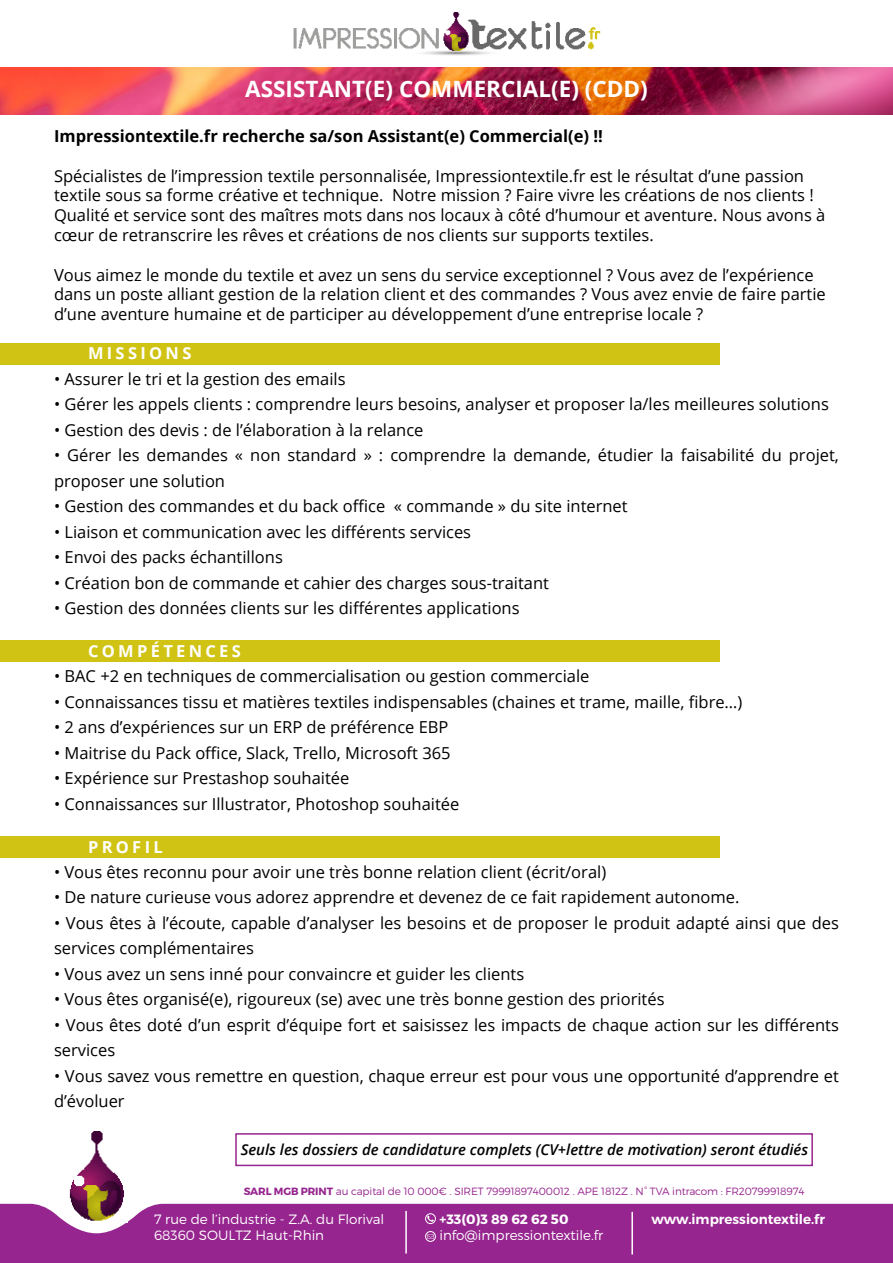
<style>
.page{position:relative;width:893px;height:1263px;background:#fff}
.page>*{position:absolute;margin:0;border:0;box-sizing:border-box;transform-origin:0 0}
.t1{font:700 22.5px "Open Sans";color:#fff}
.t2{font:16.5px/19.8px "Open Sans";color:#000}
.t3{font:700 16.5px "Open Sans";color:#000}
.t4{font:700 16.5px "Open Sans";letter-spacing:.2em;color:#fff}
.t5{font:italic 600 15px "Open Sans";color:#000}
.t6{font:300 13.5px "Montserrat";color:#fff}
.t7{font:600 13.5px "Montserrat";color:#fff}
.t8{font:700 13.5px "Montserrat";color:#fff}
.t9{font:300 10.5px "Montserrat";letter-spacing:-.01em;color:#96258f}
.s1{font-weight:700}
</style>
<div class="page">
<div style="left:0;top:1203px;width:893px;height:60px;background:#96258f"></div>
<img style="left:68px;top:1131px;width:60px;height:91px">
<img style="left:293px;top:12px;width:308px;height:44px">
<hr style="left:327px;top:1224px;width:1px;height:39px;background:#96258f">
<div style="left:425px;top:1213px;width:11px;height:11px;border:1px solid #fff;border-radius:50%"></div>
<svg style="left:427px;top:1215px;width:7px;height:7px"></svg>
<div style="left:425px;top:1231px;width:11px;height:11px;border:1px solid #fff;border-radius:50%"></div>
<svg style="left:427px;top:1234px;width:7px;height:5px"></svg>
<hr style="left:405px;top:1211px;width:2px;height:42px;background:#fff">
<hr style="left:631px;top:1212px;width:2px;height:42px;background:#fff">
<div style="left:0;top:343px;width:720px;height:22px;background:#d0c314"></div>
<img style="left:0;top:68px;width:893px;height:47px">
<div style="left:0;top:640px;width:720px;height:21px;background:#d0c314"></div>
<div style="left:0;top:836px;width:720px;height:21px;background:#d0c314"></div>
<div style="left:235px;top:1133px;width:578px;height:33px;border:2px solid #96258f"></div>
<p class="t1" style="left:245px;top:73px;width:404px">ASSISTANT(E) COMMERCIAL(E) (CDD)</p>
<p class="t3" style="left:54px;top:124px;width:550px">Impressiontextile.fr recherche sa/son Assistant(e) Commercial(e) !!</p>
<p class="t2" style="left:54px;top:165px;width:773px">Spécialistes de l’impression textile personnalisée, Impressiontextile.fr est le résultat d’une passion textile sous sa forme créative et technique. Notre mission ? Faire vivre les créations de nos clients !<br>Qualité et service sont des maîtres mots dans nos locaux à côté d’humour et aventure. Nous avons à cœur de retranscrire les rêves et créations de nos clients sur supports textiles.</p>
<p class="t2" style="left:54px;top:264px;width:773px">Vous aimez le monde du textile et avez un sens du service exceptionnel ? Vous avez de l’expérience dans un poste alliant gestion de la relation client et des commandes ? Vous avez envie de faire partie d’une aventure humaine et de participer au développement d’une entreprise locale ?</p>
<p class="t4" style="left:88px;top:342px;width:105px">MISSIONS</p>
<p class="t2" style="left:54px;top:368px;width:293px">• Assurer le tri et la gestion des emails</p>
<p class="t2" style="left:54px;top:394px;width:776px">• Gérer les appels clients : comprendre leurs besoins, analyser et proposer la/les meilleures solutions</p>
<p class="t2" style="left:54px;top:419px;width:371px">• Gestion des devis : de l’élaboration à la relance</p>
<p class="t2" style="left:54px;top:442px;width:786px;line-height:25.5px">• Gérer les demandes « non standard » : comprendre la demande, étudier la faisabilité du projet, proposer une solution</p>
<p class="t2" style="left:54px;top:496px;width:575px">• Gestion des commandes et du back office « commande » du site internet</p>
<p class="t2" style="left:54px;top:521px;width:419px">• Liaison et communication avec les différents services</p>
<p class="t2" style="left:54px;top:547px;width:230px">• Envoi des packs échantillons</p>
<p class="t2" style="left:54px;top:572px;width:496px">• Création bon de commande et cahier des charges sous-traitant</p>
<p class="t2" style="left:54px;top:598px;width:467px">• Gestion des données clients sur les différentes applications</p>
<p class="t4" style="left:88px;top:639px;width:154px">COMPÉTENCES</p>
<p class="t2" style="left:54px;top:666px;width:537px">• BAC +2 en techniques de commercialisation ou gestion commerciale</p>
<p class="t2" style="left:54px;top:691px;width:690px">• Connaissances tissu et matières textiles indispensables (chaines et trame, maille, fibre…)</p>
<p class="t2" style="left:54px;top:717px;width:396px">• 2 ans d’expériences sur un ERP de préférence EBP</p>
<p class="t2" style="left:54px;top:742px;width:398px">• Maitrise du Pack office, Slack, Trello, Microsoft 365</p>
<p class="t2" style="left:54px;top:768px;width:297px">• Expérience sur Prestashop souhaitée</p>
<p class="t2" style="left:54px;top:793px;width:407px">• Connaissances sur Illustrator, Photoshop souhaitée</p>
<p class="t4" style="left:88px;top:835px;width:76px">PROFIL</p>
<p class="t2" style="left:54px;top:861px;width:554px">• Vous êtes reconnu pour avoir une très bonne relation client (écrit/oral)</p>
<p class="t2" style="left:54px;top:887px;width:687px">• De nature curieuse vous adorez apprendre et devenez de ce fait rapidement autonome.</p>
<p class="t2" style="left:54px;top:909px;width:786px;line-height:25.5px">• Vous êtes à l’écoute, capable d’analyser les besoins et de proposer le produit adapté ainsi que des services complémentaires</p>
<p class="t2" style="left:54px;top:963px;width:472px">• Vous avez un sens inné pour convaincre et guider les clients</p>
<p class="t2" style="left:54px;top:989px;width:612px">• Vous êtes organisé(e), rigoureux (se) avec une très bonne gestion des priorités</p>
<p class="t2" style="left:54px;top:1011px;width:786px;line-height:25.5px">• Vous êtes doté d’un esprit d’équipe fort et saisissez les impacts de chaque action sur les différents services</p>
<p class="t2" style="left:54px;top:1062px;width:786px;line-height:25.5px">• Vous savez vous remettre en question, chaque erreur est pour vous une opportunité d’apprendre et d’évoluer</p>
<p class="t5" style="left:241px;top:1140px;width:569px">Seuls les dossiers de candidature complets (CV+lettre de motivation) seront étudiés</p>
<p class="t9" style="left:244px;top:1185px;width:562px"><span class="s1">SARL MGB PRINT</span> au capital de 10 000€ . SIRET 79991897400012 . APE 1812Z . N° TVA intracom : FR20799918974</p>
<p class="t6" style="left:154px;top:1211px;width:232px">7 rue de l’industrie - Z.A. du Florival</p>
<p class="t6" style="left:154px;top:1227px;width:171px">68360 SOULTZ Haut-Rhin</p>
<p class="t7" style="left:651px;top:1211px;width:175px">www.impressiontextile.fr</p>
<p class="t8" style="left:439px;top:1211px;width:130px">+33(0)3 89 62 62 50</p>
<p class="t6" style="left:439px;top:1227px;width:165px">info@impressiontextile.fr</p>
</div>
